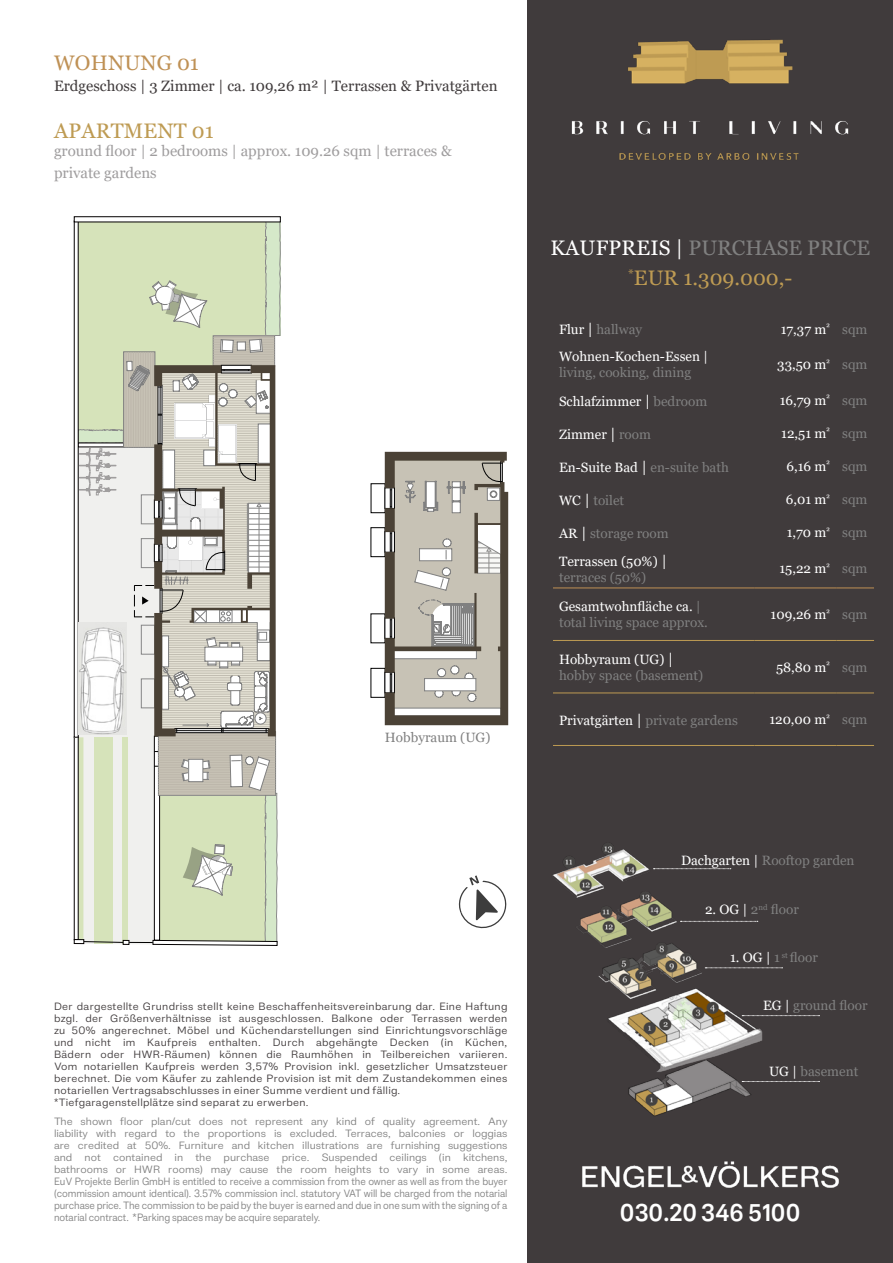
<style>
.page{position:relative;width:893px;height:1263px;background:#fff}
.page>*{position:absolute;margin:0;border:0;box-sizing:border-box;transform-origin:0 0}
.t1{font:700 24px "Engel Voelkers Text";color:#fff}
.t2{font:21px "Georgia";letter-spacing:.01em;color:#be9b53}
.t3{font:21px "Georgia";color:#808080}
.t4{font:21px "Georgia";letter-spacing:.01em;color:#bf9155}
.t5{font:15px/21.6px "Georgia";color:#9f9d9e}
.t6{font:15px "Georgia";color:#403b3c}
.t7{font:13.5px/16.2px "Georgia";color:#808080}
.t8{font:13.5px/16.2px "Georgia";color:#fff}
.t9{font:300 10.5px/12px "Engel Voelkers Text";letter-spacing:-.01em;color:#808080;text-align:justify;scale:1.1 1}
.t10{font:300 10.5px/12px "Engel Voelkers Text";letter-spacing:.025em;color:#403b3c;scale:1.1 1}
.s1{color:#fff}
.s2{font-size:15px;color:#fff}
.s3{font-size:15px}
.s4{color:#808080}
</style>
<div class="page">
<div style="left:527px;top:0;width:366px;height:1263px;background:#403b3c"></div>
<img style="left:582px;top:1161px;width:257px;height:27px">
<svg style="left:458px;top:875px;width:49px;height:54px"></svg>
<img style="left:552px;top:846px;width:268px;height:270px">
<svg style="left:653px;top:868px;width:78px;height:1px"></svg>
<svg style="left:680px;top:921px;width:78px;height:1px"></svg>
<svg style="left:705px;top:967px;width:78px;height:1px"></svg>
<svg style="left:742px;top:1015px;width:77px;height:1px"></svg>
<svg style="left:742px;top:1081px;width:77px;height:1px"></svg>
<img style="left:571px;top:39px;width:278px;height:121px">
<hr style="left:553px;top:587px;width:201px;height:1px;background:#bf9155">
<hr style="left:754px;top:587px;width:82px;height:1px;background:#bf9155">
<hr style="left:836px;top:587px;width:38px;height:1px;background:#bf9155">
<hr style="left:553px;top:640px;width:201px;height:1px;background:#be9b53">
<hr style="left:754px;top:640px;width:82px;height:1px;background:#be9b53">
<hr style="left:836px;top:640px;width:38px;height:1px;background:#be9b53">
<hr style="left:553px;top:692px;width:201px;height:1px;background:#be9b53">
<hr style="left:754px;top:692px;width:82px;height:1px;background:#be9b53">
<hr style="left:836px;top:692px;width:38px;height:1px;background:#be9b53">
<hr style="left:553px;top:745px;width:201px;height:1px;background:#be9b53">
<hr style="left:754px;top:745px;width:82px;height:1px;background:#be9b53">
<hr style="left:836px;top:745px;width:38px;height:1px;background:#be9b53">
<div style="left:74px;top:939px;width:10px;height:5px;border:1px solid #030000"></div>
<div style="left:371px;top:527px;width:14px;height:30px;border:1px solid #000"></div>
<div style="left:371px;top:668px;width:14px;height:29px;border:1px solid #000"></div>
<svg style="left:76px;top:221px;width:205px;height:725px;background:#d6dcc6"></svg>
<svg style="left:385px;top:452px;width:123px;height:273px;background:#afaaa1"></svg>
<svg style="left:154px;top:365px;width:122px;height:371px"></svg>
<img style="left:79px;top:623px;width:47px;height:112px">
<p class="t4" style="left:54px;top:50px;width:146px">WOHNUNG 01</p>
<p class="t6" style="left:54px;top:77px;width:445px">Erdgeschoss | 3 Zimmer | ca. 109,26 m² | Terrassen &amp; Privatgärten</p>
<p class="t2" style="left:54px;top:118px;width:161px">APARTMENT 01</p>
<p class="t5" style="left:54px;top:141px;width:399px">ground floor | 2 bedrooms | approx. 109.26 sqm | terraces &amp; private gardens</p>
<p class="t7" style="left:385px;top:730px;width:107px">Hobbyraum (UG)</p>
<p class="t10" style="left:54px;top:1000px;width:414px">Der dargestellte Grundriss stellt keine Beschaffenheitsvereinbarung dar. Eine Haftung bzgl. der Größenverhältnisse ist ausgeschlossen. Balkone oder Terrassen werden zu 50% angerechnet. Möbel und Küchendarstellungen sind Einrichtungsvorschläge und nicht im Kaufpreis enthalten. Durch abgehängte Decken (in Küchen, Bädern oder HWR-Räumen) können die Raumhöhen in Teilbereichen variieren.<br>Vom notariellen Kaufpreis werden 3,57% Provision inkl. gesetzlicher Umsatzsteuer berechnet. Die vom Käufer zu zahlende Provision ist mit dem Zustandekommen eines notariellen Vertragsabschlusses in einer Summe verdient und fällig. *Tiefgaragenstellplätze sind separat zu erwerben.</p>
<p class="t9" style="left:54px;top:1115px;width:414px">The shown floor plan/cut does not represent any kind of quality agreement. Any liability with regard to the proportions is excluded. Terraces, balconies or loggias are credited at 50%. Furniture and kitchen illustrations are furnishing suggestions and not contained in the purchase price. Suspended ceilings (in kitchens, bathrooms or HWR rooms) may cause the room heights to vary in some areas.<br>EuV Projekte Berlin GmbH is entitled to receive a commission from the owner as well as from the buyer (commission amount identical). 3.57% commission incl. statutory VAT will be charged from the notarial purchase price. The commission to be paid by the buyer is earned and due in one sum with the signing of a notarial contract. *Parking spaces may be acquire separately.</p>
<p class="t3" style="left:550px;top:235px;width:321px"><span class="s1">KAUFPREIS |</span> PURCHASE PRICE</p>
<p class="t2" style="left:628px;top:265px;width:166px"><sup>*</sup>EUR 1.309.000,-</p>
<p class="t7" style="left:559px;top:322px;width:85px"><span class="s1">Flur</span> <span class="s2">|</span> hallway</p>
<p class="t8" style="left:781px;top:321px;width:51px">17,37 m<sup>²</sup></p>
<p class="t7" style="left:842px;top:321px;width:27px">sqm</p>
<p class="t7" style="left:559px;top:349px;width:151px"><span class="s1">Wohnen-Kochen-Essen | </span>living, cooking, dining</p>
<p class="t8" style="left:777px;top:357px;width:55px">33,50 m<sup>²</sup></p>
<p class="t7" style="left:842px;top:357px;width:27px">sqm</p>
<p class="t8" style="left:559px;top:393px;width:150px">Schlafzimmer <span class="s3">|</span> <span class="s4">bedroom</span></p>
<p class="t8" style="left:780px;top:392px;width:52px">16,79 m<sup>²</sup></p>
<p class="t7" style="left:842px;top:392px;width:27px">sqm</p>
<p class="t8" style="left:559px;top:426px;width:94px">Zimmer <span class="s3">|</span> <span class="s4">room</span></p>
<p class="t8" style="left:781px;top:425px;width:50px">12,51 m<sup>²</sup></p>
<p class="t7" style="left:842px;top:425px;width:27px">sqm</p>
<p class="t7" style="left:559px;top:459px;width:171px"><span class="s1">En-Suite Bad</span> <span class="s2">|</span> en-suite bath</p>
<p class="t8" style="left:786px;top:458px;width:45px">6,16 m<sup>²</sup></p>
<p class="t7" style="left:842px;top:458px;width:27px">sqm</p>
<p class="t7" style="left:559px;top:492px;width:67px"><span class="s1">WC</span> <span class="s2">|</span> toilet</p>
<p class="t8" style="left:786px;top:491px;width:46px">6,01 m<sup>²</sup></p>
<p class="t7" style="left:842px;top:491px;width:27px">sqm</p>
<p class="t7" style="left:559px;top:525px;width:111px"><span class="s1">AR</span> <span class="s2">|</span> storage room</p>
<p class="t8" style="left:787px;top:524px;width:45px">1,70 m<sup>²</sup></p>
<p class="t7" style="left:842px;top:524px;width:27px">sqm</p>
<p class="t8" style="left:559px;top:553px;width:109px">Terrassen (50%) <span class="s3">| </span><span class="s4">terraces (50%)</span></p>
<p class="t8" style="left:779px;top:561px;width:52px">15,22 m<sup>²</sup></p>
<p class="t7" style="left:842px;top:561px;width:27px">sqm</p>
<p class="t7" style="left:559px;top:599px;width:150px"><span class="s1">Gesamtwohnfläche ca.</span> | total living space approx.</p>
<p class="t8" style="left:771px;top:607px;width:61px">109,26 m<sup>²</sup></p>
<p class="t7" style="left:842px;top:607px;width:27px">sqm</p>
<p class="t7" style="left:559px;top:652px;width:146px"><span class="s1">Hobbyraum (UG)</span> <span class="s2">| </span>hobby space (basement)</p>
<p class="t8" style="left:776px;top:659px;width:56px">58,80 m<sup>²</sup></p>
<p class="t7" style="left:842px;top:659px;width:27px">sqm</p>
<p class="t7" style="left:559px;top:712px;width:180px"><span class="s1">Privatgärten</span> <span class="s2">|</span> private gardens</p>
<p class="t8" style="left:769px;top:712px;width:62px">120,00 m<sup>²</sup></p>
<p class="t7" style="left:842px;top:712px;width:27px">sqm</p>
<p class="t7" style="left:681px;top:852px;width:175px"><span class="s1">Dachgarten |</span> Rooftop garden</p>
<p class="t7" style="left:705px;top:902px;width:95px"><span class="s1">2. OG |</span> 2<sup>nd</sup> floor</p>
<p class="t7" style="left:730px;top:950px;width:89px"><span class="s1">1. OG |</span> 1 <sup>st</sup> floor</p>
<p class="t7" style="left:763px;top:998px;width:106px"><span class="s1">EG |</span> ground floor</p>
<p class="t7" style="left:769px;top:1063px;width:91px"><span class="s1">UG |</span> basement</p>
<h1 class="t1" style="left:620px;top:1197px;width:182px">030.20 346 5100</h1>
</div>
